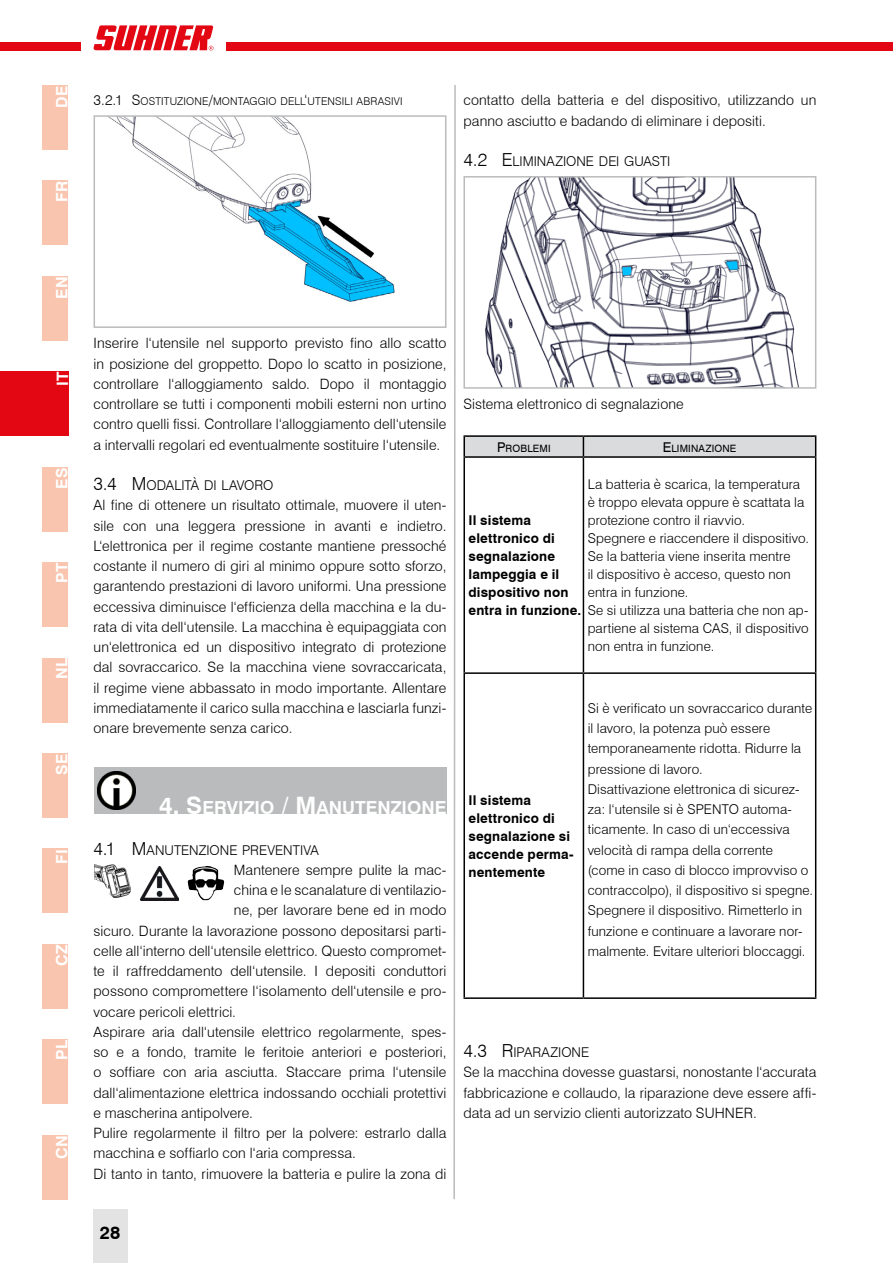
<style>
.page{position:relative;width:893px;height:1263px;background:#fff}
.page>*{position:absolute;margin:0;border:0;box-sizing:border-box;transform-origin:0 0}
.t1{font:700 18px "Swiss 721 BT";color:#fff}
.t2{font:700 18px "Swiss 721 BT";color:#000}
.t3{font:700 15.75px "Swiss 721 BT";letter-spacing:.05em;color:#fff}
.t4{font:300 14.25px/20.2px "Swiss 721 BT";letter-spacing:.005em;color:#000;text-align:justify}
.t5{font:300 13.5px/20.2px "Swiss 721 BT";letter-spacing:.01em;color:#000}
.t6{font:700 13.5px/18px "Swiss 721 BT";letter-spacing:.01em;color:#000}
.t7{font:300 13.5px "Swiss 721 BT";color:#000}
.t8{font:300 10.65px "Swiss 721 BT";letter-spacing:.015em;color:#000}
.t9{font:10.2px "Swiss 721 BT";letter-spacing:.015em;color:#000}
.s1{font-size:14.25px}
.s2{font-size:18px}
.s3{font-size:24px}
.s4{font-size:13.5px}
</style>
<div class="page">
<div style="left:43px;top:1135px;width:25px;height:64px;background:#f9c5af"></div>
<div style="left:43px;top:1039px;width:25px;height:65px;background:#f9c5af"></div>
<div style="left:43px;top:944px;width:25px;height:64px;background:#f9c5af"></div>
<div style="left:43px;top:849px;width:25px;height:64px;background:#f9c5af"></div>
<div style="left:43px;top:753px;width:25px;height:64px;background:#f9c5af"></div>
<div style="left:43px;top:658px;width:25px;height:64px;background:#f9c5af"></div>
<div style="left:43px;top:562px;width:25px;height:65px;background:#f9c5af"></div>
<div style="left:43px;top:467px;width:25px;height:64px;background:#f9c5af"></div>
<div style="left:43px;top:372px;width:25px;height:64px;background:#e30613"></div>
<div style="left:94px;top:767px;width:352px;height:47px;background:#babbbc"></div>
<img style="left:98px;top:772px;width:38px;height:38px">
<img style="left:95px;top:864px;width:36px;height:33px">
<img style="left:140px;top:866px;width:39px;height:35px">
<img style="left:188px;top:866px;width:36px;height:34px">
<img style="left:110px;top:118px;width:285px;height:184px">
<div style="left:94px;top:115px;width:352px;height:213px;border:2px solid #babbbc"></div>
<hr style="left:463px;top:435px;width:120px;height:2px;background:#000">
<hr style="left:583px;top:435px;width:233px;height:2px;background:#000">
<div style="left:463px;top:436px;width:353px;height:20px;background:#dadbdc"></div>
<hr style="left:463px;top:456px;width:120px;height:2px;background:#000">
<hr style="left:463px;top:458px;width:2px;height:214px;background:#000">
<hr style="left:583px;top:456px;width:233px;height:2px;background:#000">
<hr style="left:583px;top:458px;width:1px;height:214px;background:#000">
<hr style="left:815px;top:458px;width:1px;height:214px;background:#000">
<hr style="left:463px;top:672px;width:120px;height:2px;background:#000">
<hr style="left:463px;top:674px;width:2px;height:323px;background:#000">
<hr style="left:583px;top:672px;width:233px;height:2px;background:#000">
<hr style="left:583px;top:674px;width:1px;height:323px;background:#000">
<hr style="left:815px;top:674px;width:1px;height:323px;background:#000">
<hr style="left:463px;top:997px;width:120px;height:2px;background:#000">
<hr style="left:583px;top:997px;width:233px;height:2px;background:#000">
<img style="left:485px;top:179px;width:314px;height:207px">
<div style="left:463px;top:176px;width:353px;height:213px;border:2px solid #babbbc"></div>
<div style="left:43px;top:276px;width:25px;height:65px;background:#f9c5af"></div>
<svg style="left:453px;top:85px;width:3px;height:1115px"></svg>
<div style="left:43px;top:181px;width:25px;height:64px;background:#f9c5af"></div>
<div style="left:43px;top:85px;width:25px;height:65px;background:#f9c5af"></div>
<div style="left:0;top:43px;width:893px;height:8px;background:#e30613"></div>
<div style="left:81px;top:17px;width:144px;height:42px;background:#fff"></div>
<svg style="left:93px;top:25px;width:120px;height:26px"></svg>
<div style="left:93px;top:1209px;width:34px;height:54px;background:#e3e3e3"></div>
<div style="left:0;top:371px;width:68px;height:64px;background:#e30613"></div>
<p class="t3" style="left:52px;top:108px;width:24px;rotate:-90deg">DE</p>
<p class="t8" style="left:94px;top:95px;width:311px"><span class="s1">3.2.1 S</span>OSTITUZIONE<span class="s1">/</span>MONTAGGIO DELL<span class="s1">‘</span>UTENSILI ABRASIVI</p>
<p class="t3" style="left:52px;top:202px;width:23px;rotate:-90deg">FR</p>
<p class="t4" style="left:463px;top:90px;width:354px">contatto della batteria e del dispositivo, utilizzando un panno asciutto e badando di eliminare i depositi.</p>
<p class="t7" style="left:463px;top:153px;width:208px"><span class="s2">4.2 E</span>LIMINAZIONE DEI GUASTI</p>
<p class="t3" style="left:52px;top:299px;width:24px;rotate:-90deg">EN</p>
<p class="t3" style="left:53px;top:386px;width:16px;rotate:-90deg">IT</p>
<p class="t3" style="left:52px;top:489px;width:23px;rotate:-90deg">ES</p>
<p class="t3" style="left:52px;top:583px;width:22px;rotate:-90deg">PT</p>
<p class="t3" style="left:52px;top:679px;width:23px;rotate:-90deg">NL</p>
<p class="t3" style="left:52px;top:775px;width:23px;rotate:-90deg">SE</p>
<p class="t3" style="left:52px;top:864px;width:17px;rotate:-90deg">FI</p>
<p class="t3" style="left:52px;top:966px;width:23px;rotate:-90deg">CZ</p>
<p class="t3" style="left:52px;top:1060px;width:22px;rotate:-90deg">PL</p>
<p class="t3" style="left:52px;top:1159px;width:26px;rotate:-90deg">CN</p>
<p class="t4" style="left:94px;top:333px;width:354px">Inserire l‘utensile nel supporto previsto fino allo scatto in posizione del groppetto. Dopo lo scatto in posizione, controllare l‘alloggiamento saldo. Dopo il montaggio controllare se tutti i componenti mobili esterni non urtino contro quelli fissi. Controllare l‘alloggiamento dell‘utensile a intervalli regolari ed eventualmente sostituire l‘utensile.</p>
<p class="t7" style="left:94px;top:477px;width:181px"><span class="s2">3.4 M</span> ODALITÀ DI LAVORO</p>
<p class="t4" style="left:94px;top:495px;width:354px">Al fine di ottenere un risultato ottimale, muovere il uten&shy;sile con una leggera pressione in avanti e indietro.<br>L‘elettronica per il regime costante mantiene pressoché costante il numero di giri al minimo oppure sotto sforzo, garantendo prestazioni di lavoro uniformi. Una pressione eccessiva diminuisce l‘efficienza della macchina e la du&shy;rata di vita dell‘utensile. La macchina è equipaggiata con un‘elettronica ed un dispositivo integrato di protezione dal sovraccarico. Se la macchina viene sovraccaricata, il regime viene abbassato in modo importante. Allentare immediatamente il carico sulla macchina e lasciarla funzi&shy;onare brevemente senza carico.</p>
<p class="t1" style="left:159px;top:797px;width:208px"><span class="s3">4. S</span>ERVIZIO <span class="s3">/ M</span>ANUTENZI</p>
<p class="t1" style="left:407px;top:797px;width:27px">ONE</p>
<p class="t7" style="left:94px;top:842px;width:219px"><span class="s2">4.1 M</span>ANUTENZIONE PREVENTIVA</p>
<p class="t4" style="left:234px;top:859px;width:214px">Mantenere sempre pulite la mac-</p>
<p class="t4" style="left:234px;top:880px;width:214px">china e le scanalature di ventilazio-</p>
<p class="t4" style="left:234px;top:900px;width:214px">ne, per lavorare bene ed in modo</p>
<p class="t4" style="left:94px;top:920px;width:354px">sicuro. Durante la lavorazione possono depositarsi parti-</p>
<p class="t4" style="left:94px;top:940px;width:354px">celle all‘interno dell‘utensile elettrico. Questo compromet-</p>
<p class="t4" style="left:94px;top:961px;width:354px">te il raffreddamento dell‘utensile. I depositi conduttori</p>
<p class="t4" style="left:94px;top:981px;width:354px">possono compromettere l‘isolamento dell‘utensile e pro-</p>
<p class="t4" style="left:94px;top:1001px;width:144px">vocare pericoli elettrici.</p>
<p class="t4" style="left:94px;top:1021px;width:354px">Aspirare aria dall‘utensile elettrico regolarmente, spes-</p>
<p class="t4" style="left:94px;top:1042px;width:354px">so e a fondo, tramite le feritoie anteriori e posteriori,</p>
<p class="t4" style="left:94px;top:1062px;width:354px">o soffiare con aria asciutta. Staccare prima l‘utensile</p>
<p class="t4" style="left:94px;top:1082px;width:354px">dall‘alimentazione elettrica indossando occhiali protettivi</p>
<p class="t4" style="left:94px;top:1102px;width:161px">e mascherina antipolvere.</p>
<p class="t4" style="left:94px;top:1123px;width:354px">Pulire regolarmente il filtro per la polvere: estrarlo dalla</p>
<p class="t4" style="left:94px;top:1143px;width:264px">macchina e soffiarlo con l‘aria compressa.</p>
<p class="t4" style="left:94px;top:1163px;width:354px">Di tanto in tanto, rimuovere la batteria e pulire la zona di</p>
<p class="t4" style="left:463px;top:394px;width:222px">Sistema elettronico di segnalazione</p>
<p class="t9" style="left:497px;top:442px;width:55px"><span class="s4">P</span>ROBLEMI</p>
<p class="t9" style="left:663px;top:442px;width:75px"><span class="s4">E</span>LIMINAZIONE</p>
<p class="t5" style="left:588px;top:475px;width:223px;line-height:18px">La batteria è scarica, la temperatura è troppo elevata oppure è scattata la protezione contro il riavvio.<br>Spegnere e riaccendere il dispositivo.<br>Se la batteria viene inserita mentre<br>il dispositivo è acceso, questo non entra in funzione.<br>Se si utilizza una batteria che non ap&shy;partiene al sistema CAS, il dispositivo non entra in funzione.</p>
<p class="t6" style="left:468px;top:511px;width:114px">Il sistema elettronico di segnalazione lampeggia e il dispositivo non entra in funzione.</p>
<p class="t6" style="left:468px;top:791px;width:107px">Il sistema elettronico di segnalazione si accende perma&shy;nentemente</p>
<p class="t5" style="left:588px;top:698px;width:227px">Si è verificato un sovraccarico durante il lavoro, la potenza può essere temporaneamente ridotta. Ridurre la pressione di lavoro.<br>Disattivazione elettronica di sicurez&shy;za: l‘utensile si è SPENTO automa&shy;ticamente. In caso di un‘eccessiva velocità di rampa della corrente (come in caso di blocco improvviso o contraccolpo), il dispositivo si spegne.<br>Spegnere il dispositivo. Rimetterlo in funzione e continuare a lavorare nor&shy;malmente. Evitare ulteriori bloccaggi.</p>
<p class="t7" style="left:463px;top:1044px;width:127px"><span class="s2">4.3 R</span>IPARAZIONE</p>
<p class="t4" style="left:463px;top:1062px;width:354px">Se la macchina dovesse guastarsi, nonostante l‘accurata fabbricazione e collaudo, la riparazione deve essere affi&shy;data ad un servizio clienti autorizzato SUHNER.</p>
<p class="t2" style="left:100px;top:1222px;width:22px">28</p>
</div>
